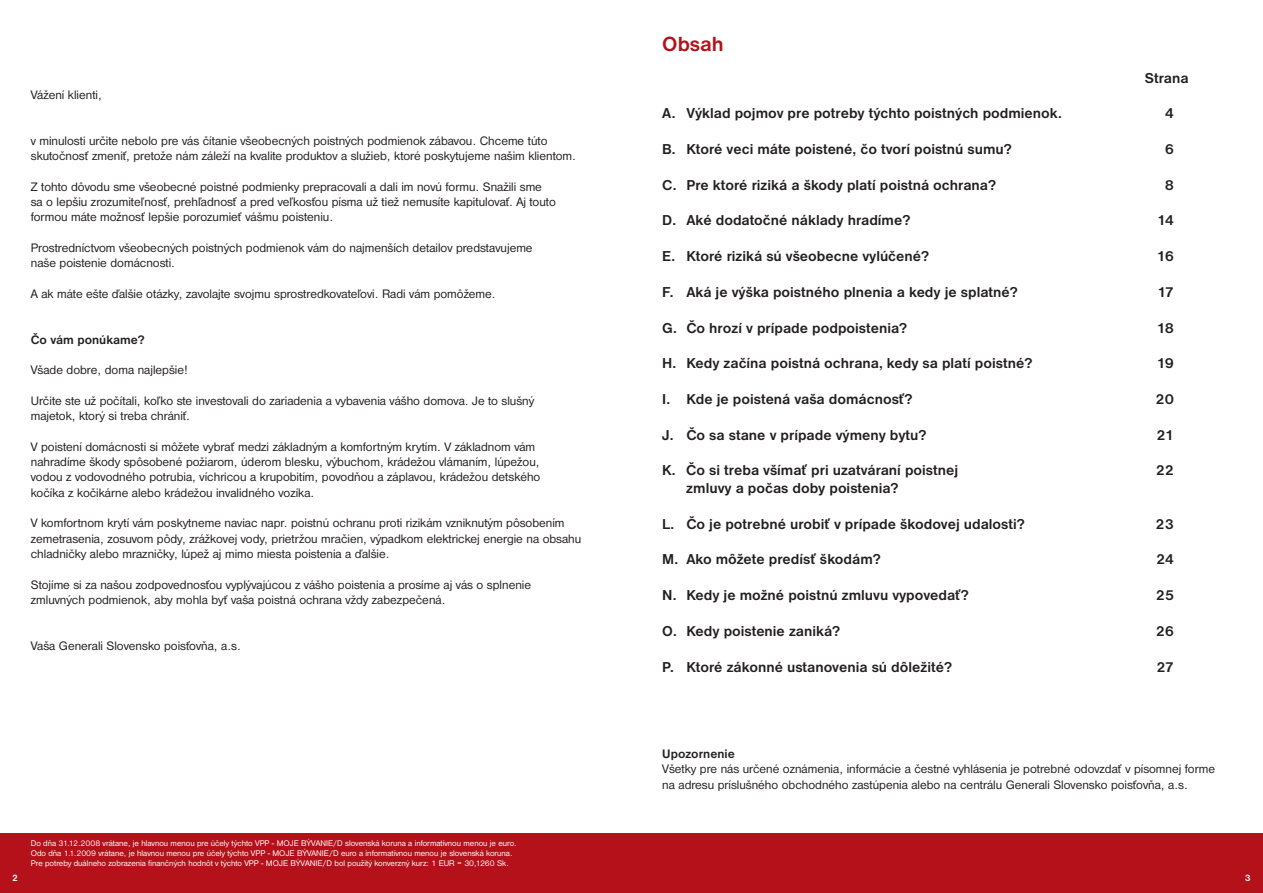
<style>
.page{position:relative;width:1263px;height:893px;background:#fff}
.page>*{position:absolute;margin:0;border:0;box-sizing:border-box;transform-origin:0 0}
.t1{font:700 21.3px "Nimbus San DCE";color:#b5111a}
.t2{font:700 14.85px "Nimbus San DCE";color:#231f20}
.t3{font:12.75px/15.3px "Nimbus San DCE";color:#231f20}
.t4{font:700 12.75px "Nimbus San DCE";color:#231f20}
.t5{font:700 9.6px "Nimbus San DCE";color:#fff}
.t6{font:8.55px/10.2px "Nimbus San DCE";color:#fff}
</style>
<div class="page">
<div style="left:0;top:833px;width:631px;height:60px;background:#b5111a"></div>
<div style="left:631px;top:833px;width:632px;height:60px;background:#b5111a"></div>
<p class="t3" style="left:31px;top:88px;width:73px">Vážení klienti,</p>
<p class="t3" style="left:31px;top:134px;width:547px">v minulosti určite nebolo pre vás čítanie všeobecných poistných podmienok zábavou. Chceme túto skutočnosť zmeniť, pretože nám záleží na kvalite produktov a služieb, ktoré poskytujeme našim klientom.</p>
<p class="t3" style="left:31px;top:180px;width:526px">Z tohto dôvodu sme všeobecné poistné podmienky prepracovali a dali im novú formu. Snažili sme sa o lepšiu zrozumiteľnosť, prehľadnosť a pred veľkosťou písma už tiež nemusíte kapitulovať. Aj touto formou máte možnosť lepšie porozumieť vášmu poisteniu.</p>
<p class="t3" style="left:31px;top:241px;width:503px">Prostredníctvom všeobecných poistných podmienok vám do najmenších detailov predstavujeme naše poistenie domácnosti.</p>
<p class="t3" style="left:31px;top:287px;width:466px">A ak máte ešte ďalšie otázky, zavolajte svojmu sprostredkovateľovi. Radi vám pomôžeme.</p>
<p class="t4" style="left:31px;top:335px;width:115px">Čo vám ponúkame?</p>
<p class="t3" style="left:31px;top:364px;width:159px">Všade dobre, doma najlepšie!</p>
<p class="t3" style="left:31px;top:394px;width:505px">Určite ste už počítali, koľko ste investovali do zariadenia a vybavenia vášho domova. Je to slušný majetok, ktorý si treba chrániť.</p>
<p class="t3" style="left:31px;top:440px;width:511px">V poistení domácnosti si môžete vybrať medzi základným a komfortným krytím. V základnom vám nahradíme škody spôsobené požiarom, úderom blesku, výbuchom, krádežou vlámaním, lúpežou, vodou z vodovodného potrubia, víchricou a krupobitím, povodňou a záplavou, krádežou detského kočíka z kočikárne alebo krádežou invalidného vozíka.</p>
<p class="t3" style="left:31px;top:516px;width:552px">V komfortnom krytí vám poskytneme naviac napr. poistnú ochranu proti rizikám vzniknutým pôsobením zemetrasenia, zosuvom pôdy, zrážkovej vody, prietržou mračien, výpadkom elektrickej energie na obsahu chladničky alebo mrazničky, lúpež aj mimo miesta poistenia a ďalšie.</p>
<p class="t3" style="left:31px;top:578px;width:502px">Stojíme si za našou zodpovednosťou vyplývajúcou z vášho poistenia a prosíme aj vás o splnenie zmluvných podmienok, aby mohla byť vaša poistná ochrana vždy zabezpečená.</p>
<p class="t3" style="left:31px;top:639px;width:212px">Vaša Generali Slovensko poisťovňa, a.s.</p>
<p class="t5" style="left:12px;top:874px;width:7px">2</p>
<p class="t6" style="left:31px;top:838px;width:487px">Do dňa 31.12.2008 vrátane, je hlavnou menou pre účely týchto VPP - MOJE BÝVANIE/D slovenská koruna a informatívnou menou je euro.<br>Odo dňa 1.1.2009 vrátane, je hlavnou menou pre účely týchto VPP - MOJE BÝVANIE/D euro a informatívnou menou je slovenská koruna.<br>Pre potreby duálneho zobrazenia finančných hodnôt v týchto VPP - MOJE BÝVANIE/D bol použitý konverzný kurz: 1 EUR = 30,1260 Sk.</p>
<h1 class="t1" style="left:662px;top:35px;width:63px">Obsah</h1>
<p class="t2" style="left:1145px;top:72px;width:45px">Strana</p>
<p class="t2" style="left:662px;top:108px;width:401px">A. Výklad pojmov pre potreby týchto poistných podmienok.</p>
<p class="t2" style="left:1165px;top:108px;width:11px">4</p>
<p class="t2" style="left:662px;top:143px;width:351px">B. Ktoré veci máte poistené, čo tvorí poistnú sumu?</p>
<p class="t2" style="left:1165px;top:143px;width:11px">6</p>
<p class="t2" style="left:662px;top:179px;width:335px">C. Pre ktoré riziká a škody platí poistná ochrana?</p>
<p class="t2" style="left:1165px;top:179px;width:11px">8</p>
<p class="t2" style="left:662px;top:215px;width:250px">D. Aké dodatočné náklady hradíme?</p>
<p class="t2" style="left:1157px;top:215px;width:19px">14</p>
<p class="t2" style="left:662px;top:250px;width:268px">E. Ktoré riziká sú všeobecne vylúčené?</p>
<p class="t2" style="left:1156px;top:250px;width:19px">16</p>
<p class="t2" style="left:662px;top:286px;width:357px">F. Aká je výška poistného plnenia a kedy je splatné?</p>
<p class="t2" style="left:1157px;top:286px;width:19px">17</p>
<p class="t2" style="left:662px;top:322px;width:246px">G. Čo hrozí v prípade podpoistenia?</p>
<p class="t2" style="left:1156px;top:322px;width:19px">18</p>
<p class="t2" style="left:662px;top:357px;width:371px">H. Kedy začína poistná ochrana, kedy sa platí poistné?</p>
<p class="t2" style="left:1156px;top:357px;width:19px">19</p>
<p class="t2" style="left:662px;top:393px;width:252px">I. Kde je poistená vaša domácnosť?</p>
<p class="t2" style="left:1155px;top:393px;width:20px">20</p>
<p class="t2" style="left:662px;top:429px;width:265px">J. Čo sa stane v prípade výmeny bytu?</p>
<p class="t2" style="left:1156px;top:429px;width:19px">21</p>
<p class="t2" style="left:662px;top:464px;width:297px">K. Čo si treba všímať pri uzatváraní poistnej</p>
<p class="t2" style="left:1156px;top:464px;width:20px">22</p>
<p class="t2" style="left:686px;top:482px;width:214px">zmluvy a počas doby poistenia?</p>
<p class="t2" style="left:662px;top:518px;width:364px">L. Čo je potrebné urobiť v prípade škodovej udalosti?</p>
<p class="t2" style="left:1156px;top:518px;width:20px">23</p>
<p class="t2" style="left:662px;top:554px;width:220px">M. Ako môžete predísť škodám?</p>
<p class="t2" style="left:1156px;top:554px;width:19px">24</p>
<p class="t2" style="left:662px;top:589px;width:308px">N. Kedy je možné poistnú zmluvu vypovedať?</p>
<p class="t2" style="left:1156px;top:589px;width:20px">25</p>
<p class="t2" style="left:662px;top:625px;width:179px">O. Kedy poistenie zaniká?</p>
<p class="t2" style="left:1156px;top:625px;width:20px">26</p>
<p class="t2" style="left:662px;top:661px;width:291px">P. Ktoré zákonné ustanovenia sú dôležité?</p>
<p class="t2" style="left:1156px;top:661px;width:19px">27</p>
<p class="t4" style="left:662px;top:749px;width:74px">Upozornenie</p>
<p class="t3" style="left:662px;top:762px;width:554px">Všetky pre nás určené oznámenia, informácie a čestné vyhlásenia je potrebné odovzdať v písomnej forme na adresu príslušného obchodného zastúpenia alebo na centrálu Generali Slovensko poisťovňa, a.s.</p>
<p class="t5" style="left:1245px;top:874px;width:7px">3</p>
</div>
